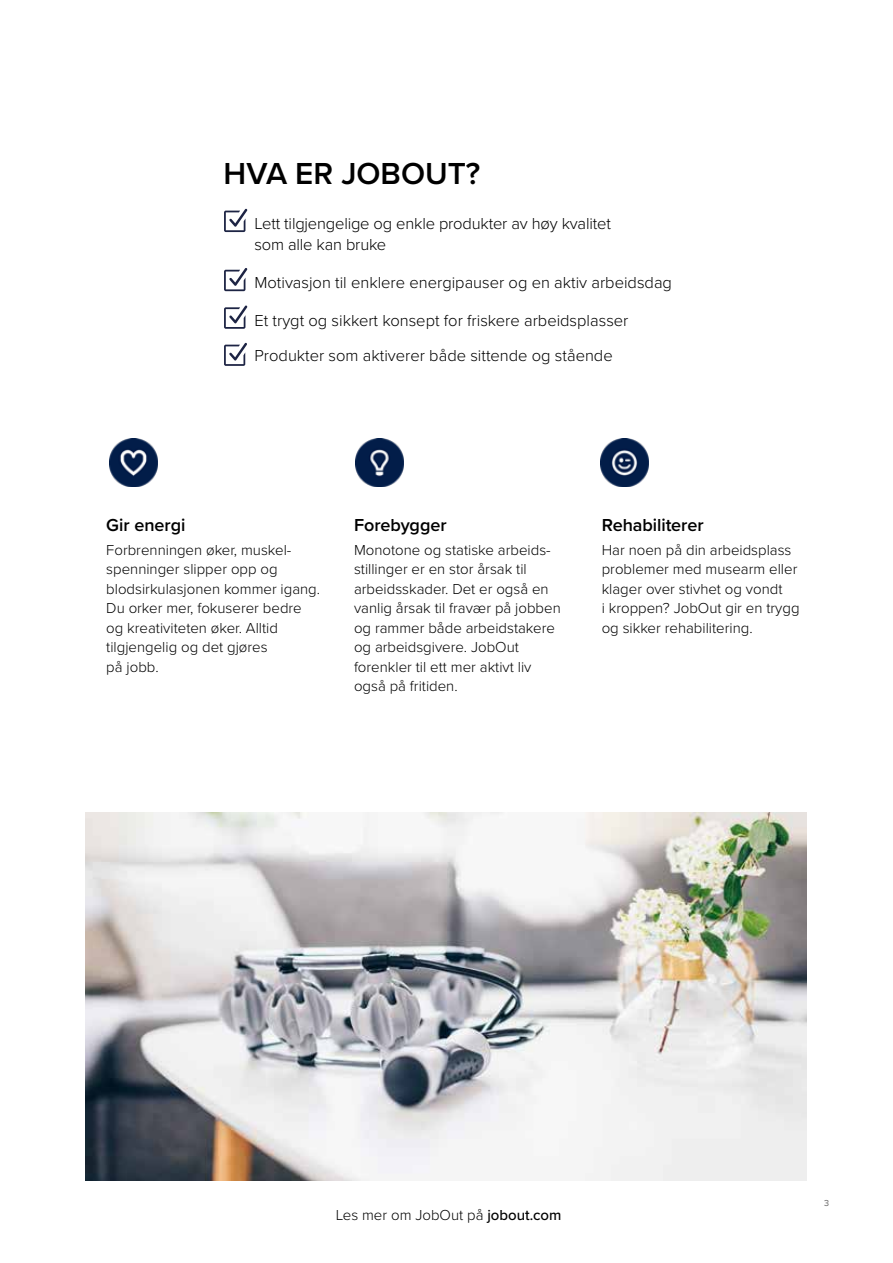
<style>
.page{position:relative;width:893px;height:1263px;background:#fff}
.page>*{position:absolute;margin:0;border:0;box-sizing:border-box;transform-origin:0 0}
.t1{font:600 31.5px "Proxima Nova";color:#000}
.t2{font:600 18px "Proxima Nova";letter-spacing:-.005em;color:#000}
.t3{font:300 16.5px/21px "Proxima Nova";color:#000}
.t4{font:300 15px/19.5px "Proxima Nova";color:#000}
.t5{font:9px "Proxima Nova";color:#646363}
.s1{font-weight:500}
</style>
<div class="page">
<img style="left:109px;top:439px;width:48px;height:48px">
<img style="left:355px;top:439px;width:48px;height:48px">
<img style="left:601px;top:439px;width:48px;height:48px">
<svg style="left:224px;top:209px;width:23px;height:23px"></svg>
<svg style="left:224px;top:268px;width:23px;height:23px"></svg>
<svg style="left:224px;top:306px;width:23px;height:23px"></svg>
<svg style="left:224px;top:343px;width:23px;height:23px"></svg>
<img style="left:85px;top:812px;width:722px;height:368px">
<h1 class="t1" style="left:224px;top:150px;width:258px">HVA ER JOBOUT?</h1>
<p class="t3" style="left:254px;top:212px;width:358px">Lett tilgjengelige og enkle produkter av høy kvalitet som alle kan bruke</p>
<p class="t3" style="left:254px;top:271px;width:419px">Motivasjon til enklere energipauser og en aktiv arbeidsdag</p>
<p class="t3" style="left:254px;top:302px;width:375px;line-height:35px">Et trygt og sikkert konsept for friskere arbeidsplasser<br>Produkter som aktiverer både sittende og stående</p>
<p class="t2" style="left:106px;top:511px;width:81px">Gir energi</p>
<p class="t4" style="left:106px;top:539px;width:215px">Forbrenningen øker, muskel&shy;spenninger slipper opp og blodsirkulasjonen kommer igang.<br>Du orker mer, fokuserer bedre og kreativiteten øker. Alltid tilgjengelig og det gjøres<br>på jobb.</p>
<p class="t2" style="left:354px;top:511px;width:94px">Forebygger</p>
<p class="t4" style="left:354px;top:539px;width:208px">Monotone og statiske arbeids&shy;stillinger er en stor årsak til arbeidsskader. Det er også en vanlig årsak til fravær på jobben og rammer både arbeidstakere og arbeidsgivere. JobOut forenkler til ett mer aktivt liv også på fritiden.</p>
<p class="t2" style="left:602px;top:511px;width:103px">Rehabiliterer</p>
<p class="t4" style="left:602px;top:539px;width:199px">Har noen på din arbeidsplass problemer med musearm eller klager over stivhet og vondt<br>i kroppen? JobOut gir en trygg og sikker rehabilitering.</p>
<p class="t4" style="left:336px;top:1204px;width:227px">Les mer om JobOut på <span class="s1">jobout.com</span></p>
<p class="t5" style="left:824px;top:1196px;width:7px">3</p>
</div>
